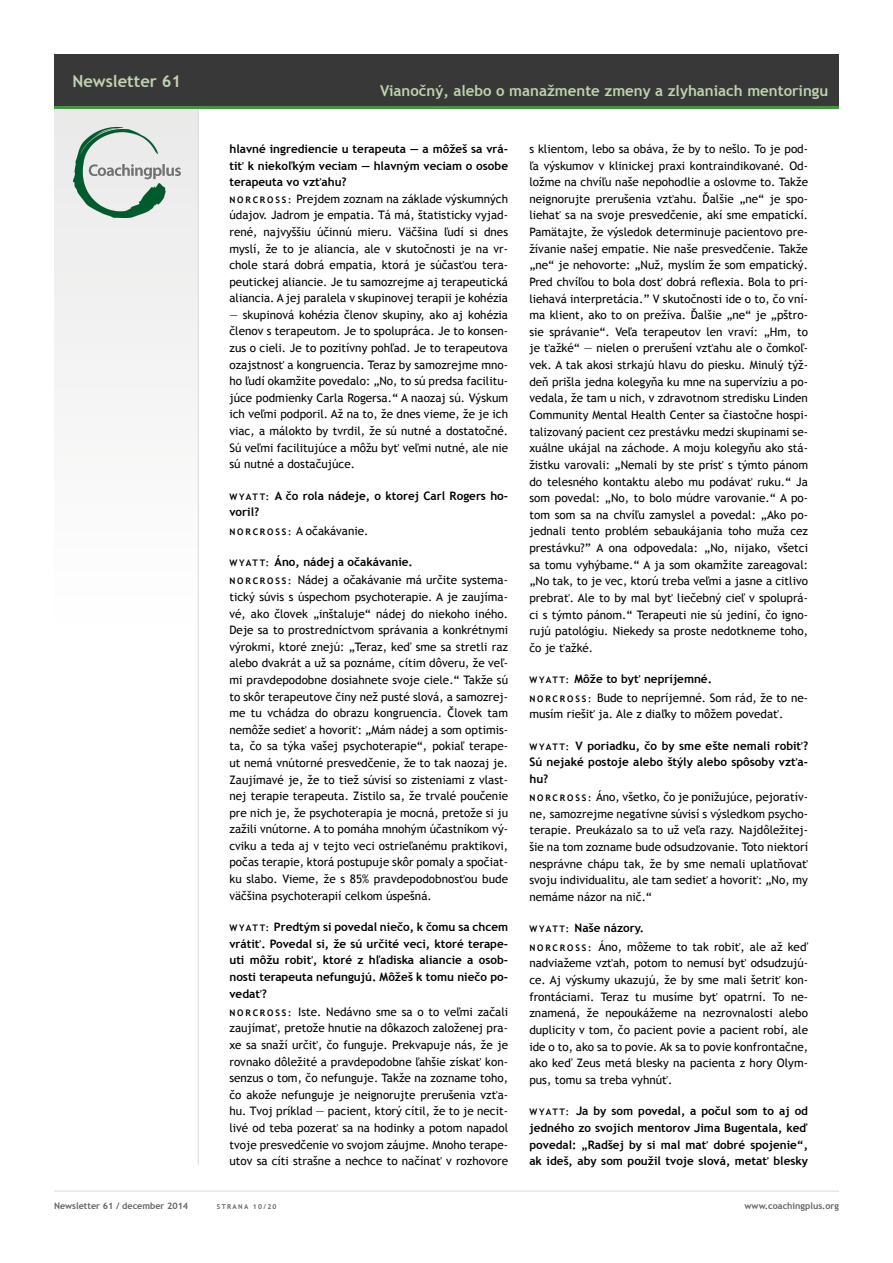
<style>
.page{position:relative;width:893px;height:1263px;background:#fff}
.page>*{position:absolute;margin:0;border:0;box-sizing:border-box;transform-origin:0 0}
.t1{font:700 16.5px "Trebuchet MS";color:#c0d2b0}
.t2{font:700 15px "Trebuchet MS";color:#c0d2b0}
.t3{font:11.7px/16.6px "Trebuchet MS";color:#000;text-align:justify}
.t4{font:700 11.7px/16.6px "Trebuchet MS";color:#000;text-align:justify}
.t5{font:700 9px "Trebuchet MS";letter-spacing:.2em;color:#000}
.t6{font:700 9px "Trebuchet MS";color:#636362}
.t7{font:700 6.75px "Trebuchet MS";letter-spacing:.2em;color:#636362}
.s1{font-weight:700;font-size:9px}
.s2{font-size:9px}
</style>
<div class="page">
<div style="left:54px;top:106px;width:145px;height:525px;background:#f5f5f5"></div>
<hr style="left:54px;top:1191px;width:785px;height:1px;background:#dadad9">
<hr style="left:198px;top:108px;width:1px;height:1057px;background:#dadad9">
<div style="left:54px;top:54px;width:785px;height:53px;background:#383838"></div>
<hr style="left:54px;top:106px;width:785px;height:3px;background:#449542">
<img style="left:74px;top:127px;width:106px;height:91px">
<h1 class="t1" style="left:72px;top:70px;width:110px">Newsletter 61</h1>
<p class="t2" style="left:380px;top:81px;width:450px">Vianočný, alebo o manažmente zmeny a zlyhaniach mentoringu</p>
<p class="t4" style="left:229px;top:140px;width:280px">hlavné ingrediencie u terapeuta — a môžeš sa vrá&shy;tiť k niekoľkým veciam — hlavným veciam o osobe terapeuta vo vzťahu?</p>
<p class="t5" style="left:229px;top:194px;width:16px">Norcross</p>
<p class="t3" style="left:229px;top:190px;width:280px;text-indent:59px"><span class="s1">:</span> Prejdem zoznam na základe výskumných údajov. Jadrom je empatia. Tá má, štatisticky vyjad&shy;rené, najvyššiu účinnú mieru. Väčšina ľudí si dnes myslí, že to je aliancia, ale v skutočnosti je na vr&shy;chole stará dobrá empatia, ktorá je súčasťou tera&shy;peutickej aliancie. Je tu samozrejme aj terapeutická aliancia. A jej paralela v skupinovej terapii je kohézia</p>
<p class="t3" style="left:229px;top:307px;width:280px">— skupinová kohézia členov skupiny, ako aj kohézia členov s terapeutom. Je to spolupráca. Je to konsen&shy;zus o cieli. Je to pozitívny pohľad. Je to terapeutova ozajstnosť a kongruencia. Teraz by samozrejme mno&shy;ho ľudí okamžite povedalo: „No, to sú predsa facilitu&shy;júce podmienky Carla Rogersa.“ A naozaj sú. Výskum ich veľmi podporil. Až na to, že dnes vieme, že je ich viac, a málokto by tvrdil, že sú nutné a dostatočné.<br>Sú veľmi facilitujúce a môžu byť veľmi nutné, ale nie sú nutné a dostačujúce.</p>
<p class="t4" style="left:229px;top:487px;width:280px"><span class="s2">W yat t:</span> A čo rola nádeje, o ktorej Carl Rogers ho&shy;voril?</p>
<p class="t5" style="left:229px;top:526px;width:16px">Norcross</p>
<p class="t3" style="left:288px;top:522px;width:82px"><span class="s1">:</span> A očakávanie.</p>
<p class="t4" style="left:229px;top:554px;width:185px"><span class="s2">W yat t:</span> Áno, nádej a očakávanie.</p>
<p class="t5" style="left:229px;top:576px;width:16px">Norcross</p>
<p class="t3" style="left:229px;top:572px;width:280px;text-indent:59px"><span class="s1">:</span> Nádej a očakávanie má určite systema&shy;tický súvis s úspechom psychoterapie. A je zaujíma&shy;vé, ako človek „inštaluje“ nádej do niekoho iného.<br>Deje sa to prostredníctvom správania a konkrétnymi výrokmi, ktoré znejú: „Teraz, keď sme sa stretli raz alebo dvakrát a už sa poznáme, cítim dôveru, že veľ&shy;mi pravdepodobne dosiahnete svoje ciele.“ Takže sú to skôr terapeutove činy než pusté slová, a samozrej&shy;me tu vchádza do obrazu kongruencia. Človek tam nemôže sedieť a hovoriť: „Mám nádej a som optimis&shy;ta, čo sa týka vašej psychoterapie“, pokiaľ terape&shy;ut nemá vnútorné presvedčenie, že to tak naozaj je.<br>Zaujímavé je, že to tiež súvisí so zisteniami z vlast&shy;nej terapie terapeuta. Zistilo sa, že trvalé poučenie pre nich je, že psychoterapia je mocná, pretože si ju zažili vnútorne. A to pomáha mnohým účastníkom vý&shy;cviku a teda aj v tejto veci ostrieľanému praktikovi, počas terapie, ktorá postupuje skôr pomaly a spočiat&shy;ku slabo. Vieme, že s 85% pravdepodobnosťou bude väčšina psychoterapií celkom úspešná.</p>
<p class="t4" style="left:229px;top:919px;width:280px"><span class="s2">W yat t:</span> Predtým si povedal niečo, k čomu sa chcem vrátiť. Povedal si, že sú určité veci, ktoré terape&shy;uti môžu robiť, ktoré z hľadiska aliancie a osob&shy;nosti terapeuta nefungujú. Môžeš k tomu niečo po&shy;vedať?</p>
<p class="t5" style="left:229px;top:1007px;width:16px">Norcross</p>
<p class="t3" style="left:229px;top:1003px;width:280px;text-indent:59px"><span class="s1">:</span> Iste. Nedávno sme sa o to veľmi začali zaujímať, pretože hnutie na dôkazoch založenej pra&shy;xe sa snaží určiť, čo funguje. Prekvapuje nás, že je rovnako dôležité a pravdepodobne ľahšie získať kon&shy;senzus o tom, čo nefunguje. Takže na zozname toho, čo akože nefunguje je neignorujte prerušenia vzťa&shy;hu. Tvoj príklad — pacient, ktorý cítil, že to je necit&shy;livé od teba pozerať sa na hodinky a potom napadol tvoje presvedčenie vo svojom záujme. Mnoho terape&shy;utov sa cíti strašne a nechce to načínať v rozhovore</p>
<p class="t3" style="left:529px;top:141px;width:280px">s klientom, lebo sa obáva, že by to nešlo. To je pod&shy;ľa výskumov v klinickej praxi kontraindikované. Od&shy;ložme na chvíľu naše nepohodlie a oslovme to. Takže neignorujte prerušenia vzťahu. Ďalšie „ne“ je spo&shy;liehať sa na svoje presvedčenie, akí sme empatickí.<br>Pamätajte, že výsledok determinuje pacientovo pre&shy;žívanie našej empatie. Nie naše presvedčenie. Takže „ne“ je nehovorte: „Nuž, myslím že som empatický.<br>Pred chvíľou to bola dosť dobrá reflexia. Bola to pri&shy;liehavá interpretácia.” V skutočnosti ide o to, čo vní&shy;ma klient, ako to on prežíva. Ďalšie „ne“ je „pštro&shy;sie správanie“. Veľa terapeutov len vraví: „Hm, to je ťažké“ — nielen o prerušení vzťahu ale o čomkoľ&shy;vek. A tak akosi strkajú hlavu do piesku. Minulý týž&shy;deň prišla jedna kolegyňa ku mne na supervíziu a po&shy;vedala, že tam u nich, v zdravotnom stredisku Linden Community Mental Health Center sa čiastočne hospi&shy;talizovaný pacient cez prestávku medzi skupinami se&shy;xuálne ukájal na záchode. A moju kolegyňu ako stá&shy;žistku varovali: „Nemali by ste prísť s týmto pánom do telesného kontaktu alebo mu podávať ruku.“ Ja som povedal: „No, to bolo múdre varovanie.“ A po&shy;tom som sa na chvíľu zamyslel a povedal: „Ako po&shy;jednali tento problém sebaukájania toho muža cez prestávku?” A ona odpovedala: „No, nijako, všetci sa tomu vyhýbame.“ A ja som okamžite zareagoval: „No tak, to je vec, ktorú treba veľmi a jasne a citlivo prebrať. Ale to by mal byť liečebný cieľ v spoluprá&shy;ci s týmto pánom.“ Terapeuti nie sú jediní, čo igno&shy;rujú patológiu. Niekedy sa proste nedotkneme toho, čo je ťažké.</p>
<p class="t4" style="left:529px;top:671px;width:184px"><span class="s2">W yat t:</span> Môže to byť nepríjemné.</p>
<p class="t5" style="left:529px;top:693px;width:16px">Norcross</p>
<p class="t3" style="left:529px;top:689px;width:280px;text-indent:59px"><span class="s1">:</span> Bude to nepríjemné. Som rád, že to ne&shy;musím riešiť ja. Ale z diaľky to môžem povedať.</p>
<p class="t4" style="left:529px;top:737px;width:280px"><span class="s2">W yat t:</span> V poriadku, čo by sme ešte nemali robiť?<br>Sú nejaké postoje alebo štýly alebo spôsoby vzťa&shy;hu?</p>
<p class="t5" style="left:529px;top:792px;width:16px">Norcross</p>
<p class="t3" style="left:529px;top:789px;width:280px;text-indent:59px"><span class="s1">:</span> Áno, všetko, čo je ponižujúce, pejoratív&shy;ne, samozrejme negatívne súvisí s výsledkom psycho&shy;terapie. Preukázalo sa to už veľa razy. Najdôležitej&shy;šie na tom zozname bude odsudzovanie. Toto niektorí nesprávne chápu tak, že by sme nemali uplatňovať svoju individualitu, ale tam sedieť a hovoriť: „No, my nemáme názor na nič.“</p>
<p class="t4" style="left:529px;top:920px;width:116px"><span class="s2">W yat t:</span> Naše názory.</p>
<p class="t5" style="left:529px;top:942px;width:16px">Norcross</p>
<p class="t3" style="left:529px;top:938px;width:280px;text-indent:59px"><span class="s1">:</span> Áno, môžeme to tak robiť, ale až keď nadviažeme vzťah, potom to nemusí byť odsudzujú&shy;ce. Aj výskumy ukazujú, že by sme mali šetriť kon&shy;frontáciami. Teraz tu musíme byť opatrní. To ne&shy;znamená, že nepoukážeme na nezrovnalosti alebo duplicity v tom, čo pacient povie a pacient robí, ale ide o to, ako sa to povie. Ak sa to povie konfrontačne, ako keď Zeus metá blesky na pacienta z hory Olym&shy;pus, tomu sa treba vyhnúť.</p>
<p class="t4" style="left:529px;top:1103px;width:280px"><span class="s2">W yat t:</span> Ja by som povedal, a počul som to aj od jedného zo svojich mentorov Jima Bugentala, keď povedal: „Radšej by si mal mať dobré spojenie“, ak ideš, aby som použil tvoje slová, metať blesky</p>
<p class="t6" style="left:54px;top:1200px;width:136px">Newsletter 61 / december 2014</p>
<p class="t7" style="left:217px;top:1202px;width:61px">strana 10/20</p>
<p class="t6" style="left:745px;top:1200px;width:96px">www.coachingplus.org</p>
</div>
